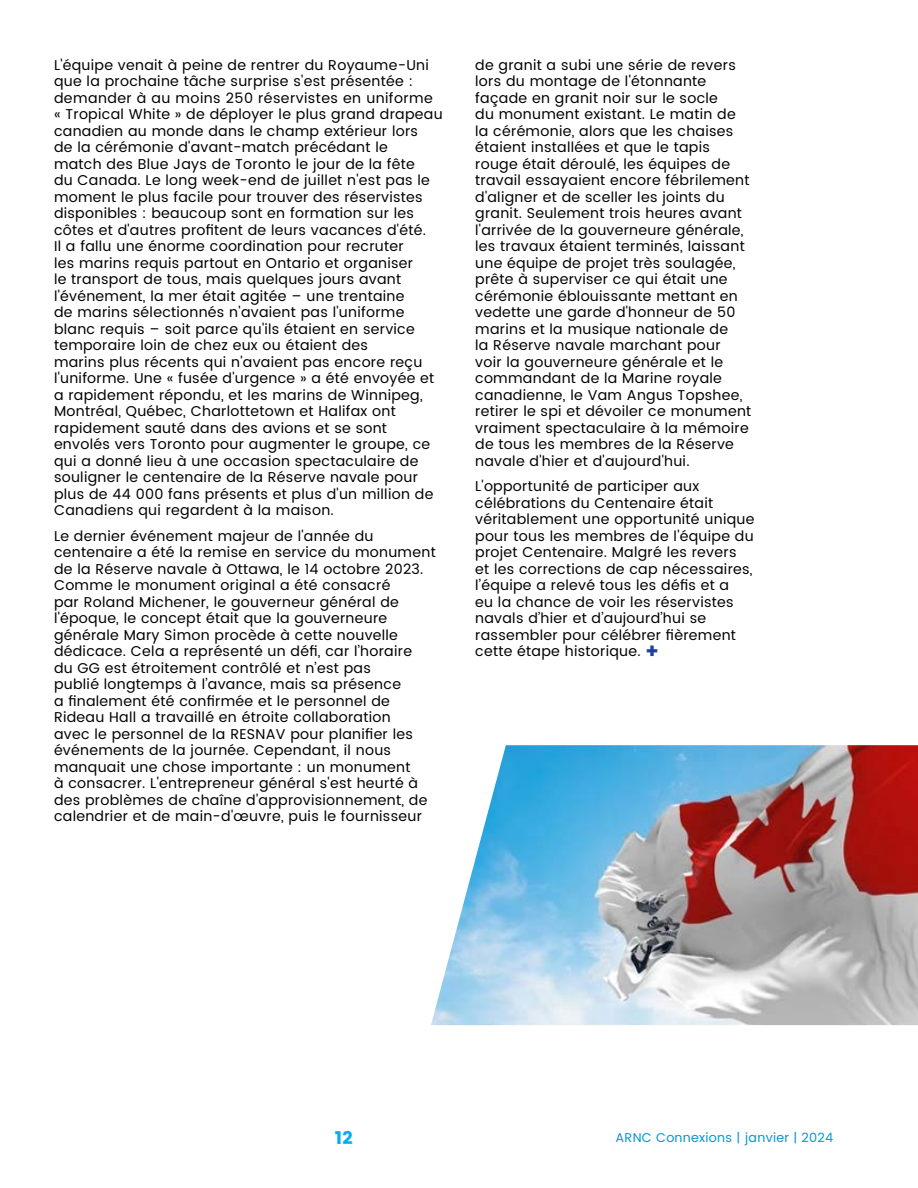
<style>
.page{position:relative;width:918px;height:1188px;background:#fff}
.page>*{position:absolute;margin:0;border:0;box-sizing:border-box;transform-origin:0 0}
.t1{font:18px "Poppins";color:#00aeef}
.t2{font:14.25px/16.5px "Poppins";letter-spacing:.02em;color:#000}
.t3{font:12.75px "Poppins";letter-spacing:.02em;color:#0098d1}
.s1{font-size:20.55px;color:#21409a}
</style>
<div class="page">
<img style="left:431px;top:745px;width:487px;height:280px">
<p class="t2" style="left:54px;top:57px;width:390px">L'équipe venait à peine de rentrer du Royaume-Uni que la prochaine tâche surprise s'est présentée : demander à au moins 250 réservistes en uniforme « Tropical White » de déployer le plus grand drapeau canadien au monde dans le champ extérieur lors<br>de la cérémonie d'avant-match précédant le<br>match des Blue Jays de Toronto le jour de la fête<br>du Canada. Le long week-end de juillet n'est pas le moment le plus facile pour trouver des réservistes disponibles : beaucoup sont en formation sur les côtes et d'autres profitent de leurs vacances d'été.<br>Il a fallu une énorme coordination pour recruter<br>les marins requis partout en Ontario et organiser<br>le transport de tous, mais quelques jours avant l'événement, la mer était agitée – une trentaine<br>de marins sélectionnés n'avaient pas l'uniforme blanc requis – soit parce qu'ils étaient en service temporaire loin de chez eux ou étaient des<br>marins plus récents qui n'avaient pas encore reçu l'uniforme. Une « fusée d'urgence » a été envoyée et a rapidement répondu, et les marins de Winnipeg, Montréal, Québec, Charlottetown et Halifax ont rapidement sauté dans des avions et se sont envolés vers Toronto pour augmenter le groupe, ce qui a donné lieu à une occasion spectaculaire de souligner le centenaire de la Réserve navale pour plus de 44 000 fans présents et plus d'un million de Canadiens qui regardent à la maison.</p>
<p class="t2" style="left:54px;top:528px;width:383px">Le dernier événement majeur de l'année du centenaire a été la remise en service du monument de la Réserve navale à Ottawa, le 14 octobre 2023.<br>Comme le monument original a été consacré<br>par Roland Michener, le gouverneur général de l'époque, le concept était que la gouverneure générale Mary Simon procède à cette nouvelle dédicace. Cela a représenté un défi, car l’horaire<br>du GG est étroitement contrôlé et n’est pas<br>publié longtemps à l’avance, mais sa présence<br>a finalement été confirmée et le personnel de Rideau Hall a travaillé en étroite collaboration<br>avec le personnel de la RESNAV pour planifier les événements de la journée. Cependant, il nous manquait une chose importante : un monument<br>à consacrer. L'entrepreneur général s'est heurté à des problèmes de chaîne d'approvisionnement, de calendrier et de main-d'œuvre, puis le fournisseur</p>
<p class="t2" style="left:475px;top:57px;width:278px">de granit a subi une série de revers lors du montage de l'étonnante façade en granit noir sur le socle<br>du monument existant. Le matin de la cérémonie, alors que les chaises étaient installées et que le tapis rouge était déroulé, les équipes de travail essayaient encore fébrilement d'aligner et de sceller les joints du granit. Seulement trois heures avant l'arrivée de la gouverneure générale, les travaux étaient terminés, laissant une équipe de projet très soulagée, prête à superviser ce qui était une cérémonie éblouissante mettant en vedette une garde d'honneur de 50 marins et la musique nationale de<br>la Réserve navale marchant pour<br>voir la gouverneure générale et le commandant de la Marine royale canadienne, le Vam Angus Topshee, retirer le spi et dévoiler ce monument vraiment spectaculaire à la mémoire de tous les membres de la Réserve navale d'hier et d'aujourd'hui.</p>
<p class="t2" style="left:475px;top:478px;width:281px">L'opportunité de participer aux célébrations du Centenaire était véritablement une opportunité unique pour tous les membres de l'équipe du projet Centenaire. Malgré les revers<br>et les corrections de cap nécessaires, l’équipe a relevé tous les défis et a<br>eu la chance de voir les réservistes navals d’hier et d’aujourd’hui se rassembler pour célébrer fièrement cette étape historique. <span class="s1">+</span></p>
<p class="t1" style="left:335px;top:1127px;width:19px">12</p>
<p class="t3" style="left:616px;top:1129px;width:219px">ARNC Connexions | janvier | 2024</p>
</div>
